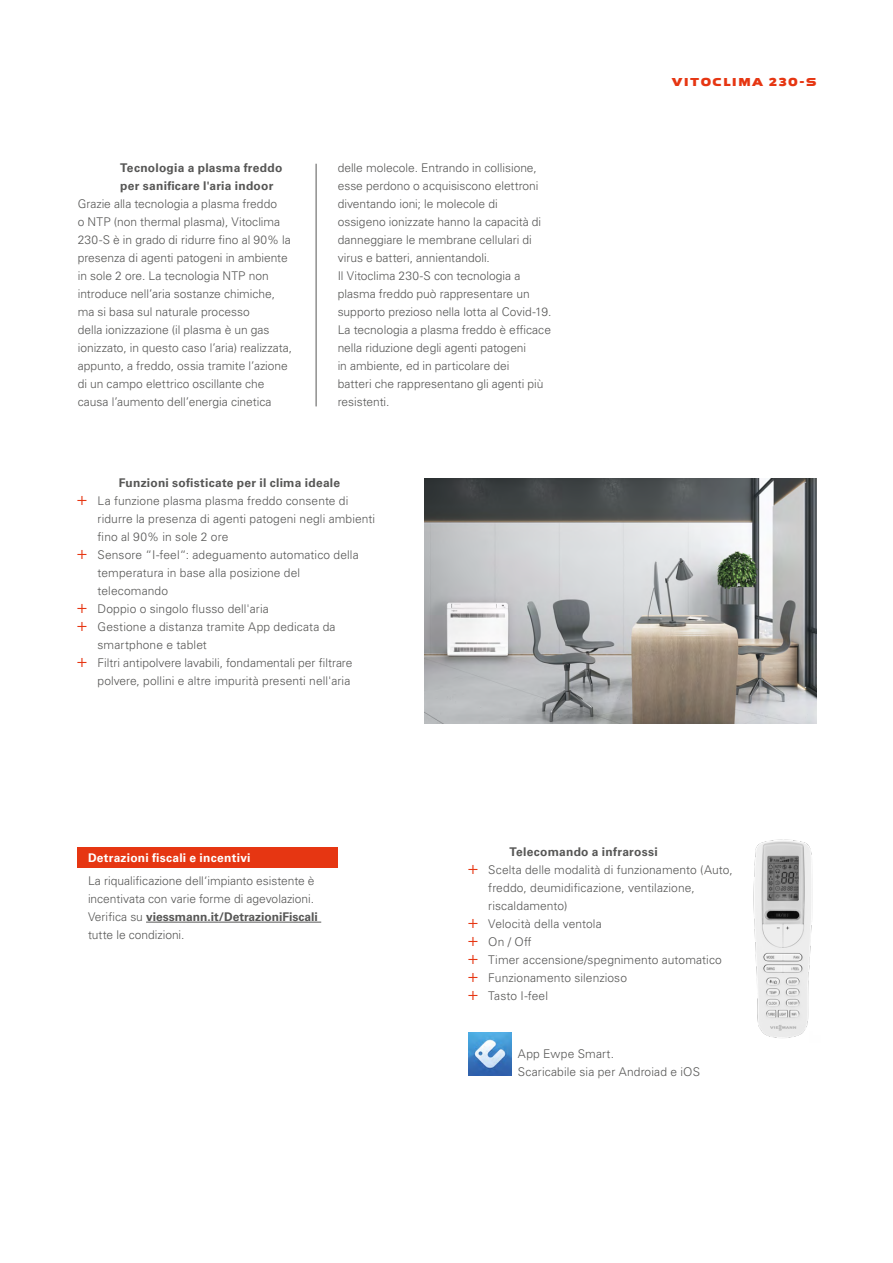
<style>
.page{position:relative;width:893px;height:1263px;background:#fff}
.page>*{position:absolute;margin:0;border:0;box-sizing:border-box;transform-origin:0 0}
.t1{font:300 12px/18px "Univers LTCYR 45";color:#575756}
.t2{font:700 12px/18px "Univers LTCYR 65";letter-spacing:.02em;color:#575756}
.t3{font:700 12px "Univers LTCYR 65";color:#575756}
.t4{font:700 12px "Univers LTCYR 65";letter-spacing:.02em;color:#fff}
.t5{font:700 12px "Viessmann";letter-spacing:.1em;color:#e63612}
.s1{font-size:18px;color:#e63612}
.s2{font-family:"Univers LTCYR 45";font-weight:300}
</style>
<div class="page">
<div style="left:77px;top:847px;width:261px;height:21px;background:#e63612"></div>
<hr style="left:146px;top:922px;width:175px;height:1px;background:#575756">
<hr style="left:316px;top:164px;width:1px;height:242px;background:#575756">
<img style="left:425px;top:478px;width:391px;height:246px">
<img style="left:468px;top:1032px;width:44px;height:44px">
<img style="left:753px;top:839px;width:60px;height:199px">
<p class="t2" style="left:120px;top:159px;width:164px">Tecnologia a plasma freddo per sanificare l'aria indoor</p>
<p class="t1" style="left:78px;top:195px;width:216px">Grazie alla tecnologia a plasma freddo<br>o NTP (non thermal plasma), Vitoclima 230-S è in grado di ridurre fino al 90% la presenza di agenti patogeni in ambiente in sole 2 ore. La tecnologia NTP non introduce nell’aria sostanze chimiche, ma si basa sul naturale processo<br>della ionizzazione (il plasma è un gas ionizzato, in questo caso l’aria) realizzata, appunto, a freddo, ossia tramite l’azione di un campo elettrico oscillante che causa l’aumento dell’energia cinetica</p>
<p class="t1" style="left:338px;top:159px;width:215px">delle molecole. Entrando in collisione, esse perdono o acquisiscono elettroni diventando ioni; le molecole di<br>ossigeno ionizzate hanno la capacità di danneggiare le membrane cellulari di virus e batteri, annientandoli.<br>Il Vitoclima 230-S con tecnologia a plasma freddo può rappresentare un supporto prezioso nella lotta al Covid-19.<br>La tecnologia a plasma freddo è efficace nella riduzione degli agenti patogeni<br>in ambiente, ed in particolare dei<br>batteri che rappresentano gli agenti più resistenti.</p>
<p class="t2" style="left:119px;top:473px;width:223px">Funzioni sofisticate per il clima ideale</p>
<p class="t1" style="left:76px;top:492px;width:274px"><span class="s1">+</span> La funzione plasma plasma freddo consente di</p>
<p class="t1" style="left:98px;top:510px;width:279px">ridurre la presenza di agenti patogeni negli ambienti</p>
<p class="t1" style="left:98px;top:528px;width:132px">fino al 90% in sole 2 ore</p>
<p class="t1" style="left:76px;top:546px;width:284px"><span class="s1">+</span> Sensore “I-feel“: adeguamento automatico della</p>
<p class="t1" style="left:98px;top:564px;width:204px">temperatura in base alla posizione del</p>
<p class="t1" style="left:98px;top:582px;width:72px">telecomando</p>
<p class="t1" style="left:76px;top:600px;width:194px"><span class="s1">+</span> Doppio o singolo flusso dell'aria</p>
<p class="t1" style="left:76px;top:618px;width:261px"><span class="s1">+</span> Gestione a distanza tramite App dedicata da</p>
<p class="t1" style="left:98px;top:636px;width:111px">smartphone e tablet</p>
<p class="t1" style="left:76px;top:654px;width:278px"><span class="s1">+</span> Filtri antipolvere lavabili, fondamentali per filtrare</p>
<p class="t1" style="left:98px;top:672px;width:254px">polvere, pollini e altre impurità presenti nell'aria</p>
<p class="t5" style="left:671px;top:73px;width:146px">VITOCLIMA 230-S</p>
<p class="t4" style="left:88px;top:849px;width:164px">Detrazioni fiscali e incentivi</p>
<p class="t1" style="left:88px;top:871px;width:228px">La riqualificazione dell‘impianto esistente è incentivata con varie forme di agevolazioni.</p>
<p class="t3" style="left:88px;top:908px;width:231px"><span class="s2">Verifica su</span> viessmann.it/DetrazioniFiscali</p>
<p class="t1" style="left:88px;top:925px;width:98px">tutte le condizioni.</p>
<p class="t2" style="left:509px;top:842px;width:150px">Telecomando a infrarossi</p>
<p class="t1" style="left:467px;top:860px;width:267px"><span class="s1">+</span> Scelta delle modalità di funzionamento (Auto,</p>
<p class="t1" style="left:488px;top:878px;width:208px">freddo, deumidificazione, ventilazione,</p>
<p class="t1" style="left:488px;top:896px;width:81px">riscaldamento)</p>
<p class="t1" style="left:467px;top:914px;width:136px"><span class="s1">+</span> Velocità della ventola</p>
<p class="t1" style="left:467px;top:932px;width:66px"><span class="s1">+</span> On / Off</p>
<p class="t1" style="left:467px;top:950px;width:256px"><span class="s1">+</span> Timer accensione/spegnimento automatico</p>
<p class="t1" style="left:467px;top:968px;width:162px"><span class="s1">+</span> Funzionamento silenzioso</p>
<p class="t1" style="left:467px;top:986px;width:83px"><span class="s1">+</span> Tasto I-feel</p>
<p class="t1" style="left:518px;top:1044px;width:184px">App Ewpe Smart.<br>Scaricabile sia per Androiad e iOS</p>
</div>
